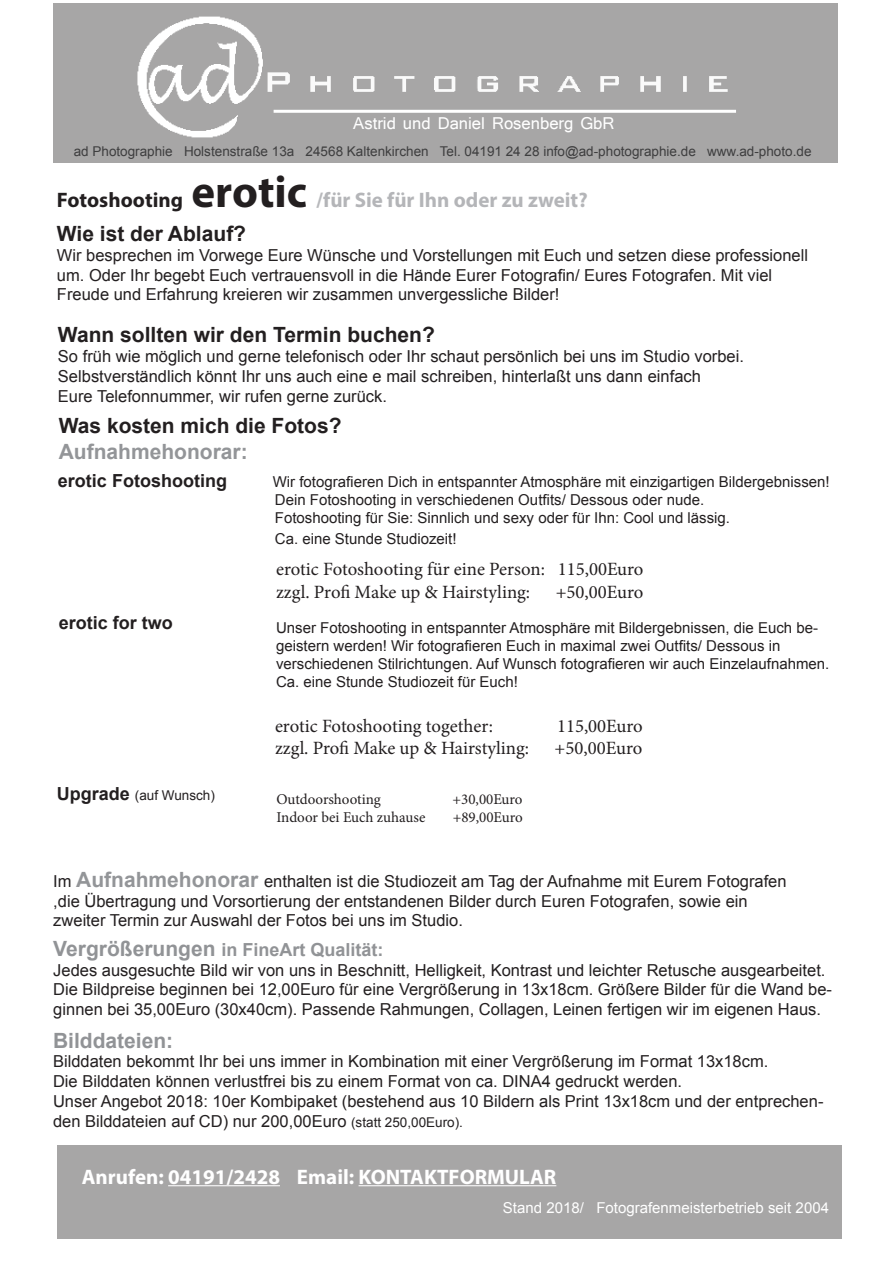
<style>
.page{position:relative;width:893px;height:1263px;background:#fff}
.page>*{position:absolute;margin:0;border:0;box-sizing:border-box;transform-origin:0 0}
.t1{font:700 21px "Arial";color:#231f20}
.t2{font:700 21px "Myriad Pro";color:#b4b5b8}
.t3{font:700 21px "Myriad Pro";color:#fff}
.t4{font:700 21px "Arial";color:#939598}
.t5{font:700 21px "Arial";color:#919396}
.t6{font:18.75px/22.5px "Minion Pro";color:#231f20}
.t7{font:700 18px "Arial";color:#919396}
.t8{font:700 18px "Arial";color:#231f20}
.t9{font:18px "Shruti";color:#fff}
.t10{font:16.5px/19.8px "Arial";color:#231f20}
.t11{font:15px/18px "Arial";color:#231f20}
.t12{font:15px "Minion Pro";color:#231f20}
.t13{font:15px "Arial";color:#fff}
.t14{font:13.5px "Arial";color:#3e3e3f}
.t15{font:13.5px "Arial";color:#231f20}
.s1{color:#231f20}
.s2{font-size:45px;color:#231f20}
.s3{color:#b8b9bc}
.s4{font-weight:700;font-size:18px}
.s5{font-weight:700;font-size:21px;color:#939598}
.s6{font-size:21px}
.s7{font-size:13.5px}
</style>
<div class="page">
<div style="left:53px;top:3px;width:785px;height:159px;background:#a7a6a6"></div>
<div style="left:57px;top:1145px;width:784px;height:93px;background:#a7a6a6"></div>
<hr style="left:168px;top:1185px;width:112px;height:1px;background:#fff">
<hr style="left:359px;top:1185px;width:197px;height:1px;background:#fff">
<img style="left:137px;top:16px;width:599px;height:122px">
<p class="t9" style="left:353px;top:112px;width:263px">Astrid und Daniel Rosenberg GbR</p>
<p class="t14" style="left:74px;top:143px;width:739px">ad Photographie Holstenstraße 13a 24568 Kaltenkirchen Tel. 04191 24 28 info@ad-photographie.de www.ad-photo.de</p>
<p class="t2" style="left:57px;top:186px;width:532px"><span class="s1">Fotoshooting</span> <span class="s2">erotic</span> <span class="s3">/</span>für Sie für Ihn oder zu zweit?</p>
<p class="t1" style="left:57px;top:220px;width:191px">Wie ist der Ablauf?</p>
<p class="t10" style="left:57px;top:245px;width:753px">Wir besprechen im Vorwege Eure Wünsche und Vorstellungen mit Euch und setzen diese professionell um. Oder Ihr begebt Euch vertrauensvoll in die Hände Eurer Fotografin/ Eures Fotografen. Mit viel<br>Freude und Erfahrung kreieren wir zusammen unvergessliche Bilder!</p>
<p class="t1" style="left:58px;top:321px;width:378px">Wann sollten wir den Termin buchen?</p>
<p class="t10" style="left:58px;top:347px;width:687px">So früh wie möglich und gerne telefonisch oder Ihr schaut persönlich bei uns im Studio vorbei.<br>Selbstverständlich könnt Ihr uns auch eine e mail schreiben, hinterlaßt uns dann einfach<br>Eure Telefonnummer, wir rufen gerne zurück.</p>
<p class="t1" style="left:59px;top:412px;width:284px">Was kosten mich die Fotos?</p>
<p class="t4" style="left:59px;top:437px;width:190px">Aufnahmehonorar:</p>
<p class="t8" style="left:58px;top:468px;width:171px">erotic Fotoshooting</p>
<p class="t11" style="left:273px;top:472px;width:558px">Wir fotografieren Dich in entspannter Atmosphäre mit einzigartigen Bildergebnissen!<br>Dein Fotoshooting in verschiedenen Outfits/ Dessous oder nude.<br>Fotoshooting für Sie: Sinnlich und sexy oder für Ihn: Cool und lässig.</p>
<p class="t11" style="left:275px;top:530px;width:183px">Ca. eine Stunde Studiozeit!</p>
<p class="t8" style="left:59px;top:610px;width:116px">erotic for two</p>
<p class="t15" style="left:57px;top:786px;width:160px"><span class="s4">Upgrade</span> (auf Wunsch)</p>
<p class="t6" style="left:276px;top:558px;width:369px">erotic Fotoshooting für eine Person: 115,00Euro zzgl. Profi Make up &amp; Hairstyling:</p>
<p class="t6" style="left:556px;top:580px;width:89px">+50,00Euro</p>
<p class="t11" style="left:276px;top:619px;width:555px">Unser Fotoshooting in entspannter Atmosphäre mit Bildergebnissen, die Euch be&shy;geistern werden! Wir fotografieren Euch in maximal zwei Outfits/ Dessous in verschiedenen Stilrichtungen. Auf Wunsch fotografieren wir auch Einzelaufnahmen.<br>Ca. eine Stunde Studiozeit für Euch!</p>
<p class="t6" style="left:275px;top:715px;width:220px">erotic Fotoshooting together:</p>
<p class="t6" style="left:557px;top:715px;width:87px">115,00Euro</p>
<p class="t6" style="left:275px;top:737px;width:256px">zzgl. Profi Make up &amp; Hairstyling:</p>
<p class="t6" style="left:555px;top:737px;width:89px">+50,00Euro</p>
<p class="t12" style="left:276px;top:789px;width:106px">Outdoorshooting</p>
<p class="t12" style="left:452px;top:789px;width:72px">+30,00Euro</p>
<p class="t12" style="left:276px;top:807px;width:151px">Indoor bei Euch zuhause</p>
<p class="t12" style="left:453px;top:807px;width:72px">+89,00Euro</p>
<p class="t10" style="left:53px;top:871px;width:735px">Im <span class="s5">Aufnahmehonorar</span> enthalten ist die Studiozeit am Tag der Aufnahme mit Eurem Fotografen ,die Übertragung und Vorsortierung der entstandenen Bilder durch Euren Fotografen, sowie ein zweiter Termin zur Auswahl der Fotos bei uns im Studio.</p>
<p class="t7" style="left:53px;top:937px;width:332px"><span class="s6">Vergrößerungen</span> in FineArt Qualität:</p>
<p class="t10" style="left:53px;top:960px;width:780px">Jedes ausgesuchte Bild wir von uns in Beschnitt, Helligkeit, Kontrast und leichter Retusche ausgearbeitet.<br>Die Bildpreise beginnen bei 12,00Euro für eine Vergrößerung in 13x18cm. Größere Bilder für die Wand be&shy;ginnen bei 35,00Euro (30x40cm). Passende Rahmungen, Collagen, Leinen fertigen wir im eigenen Haus.</p>
<p class="t5" style="left:53px;top:1026px;width:122px">Bilddateien:</p>
<p class="t10" style="left:53px;top:1052px;width:772px">Bilddaten bekommt Ihr bei uns immer in Kombination mit einer Vergrößerung im Format 13x18cm.<br>Die Bilddaten können verlustfrei bis zu einem Format von ca. DINA4 gedruckt werden.<br>Unser Angebot 2018: 10er Kombipaket (bestehend aus 10 Bildern als Print 13x18cm und der entprechen&shy;den Bilddateien auf CD) nur 200,00Euro <span class="s7">(statt 250,00Euro).</span></p>
<p class="t3" style="left:82px;top:1163px;width:476px">Anrufen: 04191/2428 Email: KONTAKTFORMULAR</p>
<p class="t13" style="left:503px;top:1198px;width:328px">Stand 2018/ Fotografenmeisterbetrieb seit 2004</p>
</div>
